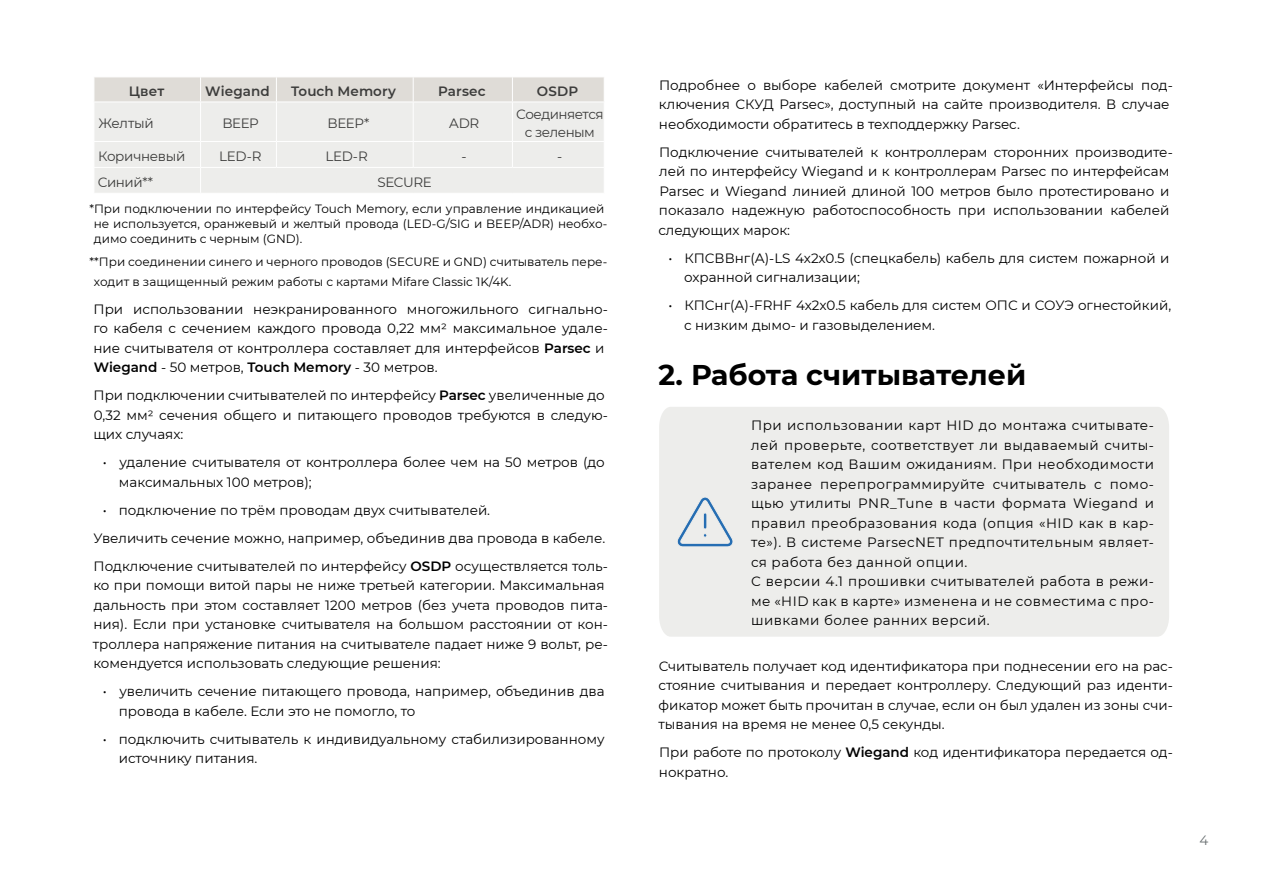
<style>
.page{position:relative;width:1263px;height:893px;background:#fff}
.page>*{position:absolute;margin:0;border:0;box-sizing:border-box;transform-origin:0 0}
.заголовок{font:700 28.5px "Montserrat";color:#000}
.Подзаголовок{font:13.5px/19.5px "Montserrat";color:#000}
.заголовок-2{font:13.5px/19.5px "Montserrat";color:#000;text-align:justify}
.t1{font:13.5px/18px "Montserrat";letter-spacing:-.03em;color:#3c3c3b;text-align:center}
.t2{font:600 13.5px "Montserrat";letter-spacing:.01em;color:#3c3c3b}
.t3{font:13.5px "Montserrat";color:#686e70}
.Подзаголовок-2{font:12px/15px "Montserrat";color:#000}
.s1{font-weight:600}
</style>
<div class="page">
<div style="left:95px;top:103px;width:509px;height:90px;background:#ededeb"></div>
<svg style="left:94px;top:77px;width:510px;height:25px;background:#e0ddd8"></svg>
<hr style="left:200px;top:102px;width:1px;height:39px;background:#fff">
<hr style="left:276px;top:102px;width:1px;height:39px;background:#fff">
<hr style="left:413px;top:102px;width:1px;height:39px;background:#fff">
<hr style="left:512px;top:102px;width:1px;height:39px;background:#fff">
<hr style="left:94px;top:141px;width:107px;height:1px;background:#fff">
<hr style="left:201px;top:141px;width:75px;height:1px;background:#fff">
<hr style="left:276px;top:141px;width:137px;height:1px;background:#fff">
<svg style="left:276px;top:142px;width:1px;height:25px"></svg>
<hr style="left:413px;top:141px;width:99px;height:1px;background:#fff">
<svg style="left:413px;top:142px;width:1px;height:25px"></svg>
<hr style="left:512px;top:141px;width:93px;height:1px;background:#fff">
<svg style="left:512px;top:142px;width:1px;height:25px"></svg>
<hr style="left:94px;top:167px;width:107px;height:1px;background:#fff">
<svg style="left:94px;top:142px;width:1px;height:50px"></svg>
<hr style="left:201px;top:167px;width:75px;height:1px;background:#fff">
<svg style="left:200px;top:142px;width:1px;height:51px"></svg>
<hr style="left:276px;top:167px;width:137px;height:1px;background:#fff">
<hr style="left:413px;top:167px;width:99px;height:1px;background:#fff">
<hr style="left:512px;top:167px;width:93px;height:1px;background:#fff">
<div style="left:659px;top:407px;width:510px;height:230px;background:#ededeb"></div>
<svg style="left:676px;top:496px;width:58px;height:52px;background:#cfdae2"></svg>
<p class="t2" style="left:129px;top:82px;width:37px">Цвет</p>
<p class="t2" style="left:205px;top:82px;width:66px">Wiegand</p>
<p class="t2" style="left:291px;top:82px;width:106px">Touch Memory</p>
<p class="t2" style="left:438px;top:82px;width:49px">Parsec</p>
<p class="t2" style="left:537px;top:82px;width:43px">OSDP</p>
<p class="t1" style="left:98px;top:114px;width:57px">Желтый</p>
<p class="t1" style="left:222px;top:114px;width:38px">BEEP</p>
<p class="t1" style="left:328px;top:114px;width:43px">BEEP*</p>
<p class="t1" style="left:449px;top:114px;width:32px">ADR</p>
<p class="t1" style="left:516px;top:105px;width:89px">Соединяется с зеленым</p>
<p class="t1" style="left:98px;top:147px;width:89px">Коричневый</p>
<p class="t1" style="left:219px;top:147px;width:44px">LED-R</p>
<p class="t1" style="left:326px;top:147px;width:44px">LED-R</p>
<p class="t1" style="left:462px;top:147px;width:7px">-</p>
<p class="t1" style="left:557px;top:147px;width:7px">-</p>
<p class="t1" style="left:98px;top:173px;width:57px">Синий**</p>
<p class="t1" style="left:377px;top:173px;width:56px">SECURE</p>
<p class="Подзаголовок-2" style="left:94px;top:201px;width:515px;text-indent:-4px">*При подключении по интерфейсу Touch Memory, если управление индикацией не используется, оранжевый и желтый провода (LED-G/SIG и BEEP/ADR) необхо&shy;димо соединить с черным (GND).</p>
<p class="Подзаголовок-2" style="left:94px;top:252px;width:515px;line-height:19.5px;text-indent:-5px">**При соединении синего и черного проводов (SECURE и GND) считыватель пере&shy;ходит в защищенный режим работы с картами Mifare Classic 1K/4K.</p>
<p class="Подзаголовок" style="left:93px;top:299px;width:516px">При использовании неэкранированного многожильного сигнально&shy;го кабеля с сечением каждого провода 0,22 мм2 максимальное удале&shy;ние считывателя от контроллера составляет для интерфейсов <span class="s1">Parsec</span> и <span class="s1">Wiegand</span> - 50 метров, <span class="s1">Touch Memory</span> - 30 метров.</p>
<p class="Подзаголовок" style="left:93px;top:385px;width:516px">При подключении считывателей по интерфейсу <span class="s1">Parsec</span> увеличенные до<br>0,32 мм2 сечения общего и питающего проводов требуются в следую&shy;щих случаях:</p>
<p class="Подзаголовок" style="left:119px;top:452px;width:487px;text-indent:-16px">• удаление считывателя от контроллера более чем на 50 метров (до максимальных 100 метров);</p>
<p class="Подзаголовок" style="left:103px;top:500px;width:389px">• подключение по трём проводам двух считывателей.</p>
<p class="Подзаголовок" style="left:93px;top:528px;width:513px">Увеличить сечение можно, например, объединив два провода в кабеле.</p>
<p class="Подзаголовок" style="left:93px;top:556px;width:517px">Подключение считывателей по интерфейсу <span class="s1">OSDP</span> осуществляется толь&shy;ко при помощи витой пары не ниже третьей категории. Максимальная дальность при этом составляет 1200 метров (без учета проводов пита&shy;ния). Если при установке считывателя на большом расстоянии от кон&shy;троллера напряжение питания на считывателе падает ниже 9 вольт, ре&shy;комендуется использовать следующие решения:</p>
<p class="Подзаголовок" style="left:119px;top:681px;width:487px;text-indent:-16px">• увеличить сечение питающего провода, например, объединив два провода в кабеле. Если это не помогло, то</p>
<p class="Подзаголовок" style="left:119px;top:729px;width:487px;text-indent:-16px">• подключить считыватель к индивидуальному стабилизированному источнику питания.</p>
<p class="Подзаголовок" style="left:659px;top:75px;width:515px">Подробнее о выборе кабелей смотрите документ «Интерфейсы под&shy;ключения СКУД Parsec», доступный на сайте производителя. В случае необходимости обратитесь в техподдержку Parsec.</p>
<p class="Подзаголовок" style="left:658px;top:142px;width:516px">Подключение считывателей к контроллерам сторонних производите&shy;лей по интерфейсу Wiegand и к контроллерам Parsec по интерфейсам Parsec и Wiegand линией длиной 100 метров было протестировано и показало надежную работоспособность при использовании кабелей следующих марок:</p>
<p class="Подзаголовок" style="left:684px;top:248px;width:487px;text-indent:-16px">• КПСВВнг(А)-LS 4x2x0.5 (спецкабель) кабель для систем пожарной и охранной сигнализации;</p>
<p class="Подзаголовок" style="left:684px;top:295px;width:489px;text-indent:-16px">• КПСнг(А)-FRHF 4x2x0.5 кабель для систем ОПС и СОУЭ огнестойкий, с низким дымо- и газовыделением.</p>
<p class="заголовок" style="left:658px;top:354px;width:370px">2. Работа считывателей</p>
<p class="Подзаголовок" style="left:751px;top:415px;width:404px;text-align:justify">При использовании карт HID до монтажа считывате&shy;лей проверьте, соответствует ли выдаваемый считы&shy;вателем код Вашим ожиданиям. При необходимости заранее перепрограммируйте считыватель с помо&shy;щью утилиты PNR_Tune в части формата Wiegand и правил преобразования кода (опция «HID как в кар&shy;те»). В системе ParsecNET предпочтительным являет&shy;ся работа без данной опции.</p>
<p class="Подзаголовок" style="left:751px;top:571px;width:404px;text-align:justify">С версии 4.1 прошивки считывателей работа в режи&shy;ме «HID как в карте» изменена и не совместима с про&shy;шивками более ранних версий.</p>
<p class="заголовок-2" style="left:658px;top:656px;width:516px">Считыватель получает код идентификатора при поднесении его на рас&shy;стояние считывания и передает контроллеру. Следующий раз иденти&shy;фикатор может быть прочитан в случае, если он был удален из зоны счи&shy;тывания на время не менее 0,5 секунды.</p>
<p class="заголовок-2" style="left:659px;top:742px;width:515px">При работе по протоколу <span class="s1">Wiegand</span> код идентификатора передается од&shy;нократно.</p>
<p class="t3" style="left:1199px;top:831px;width:10px">4</p>
</div>
